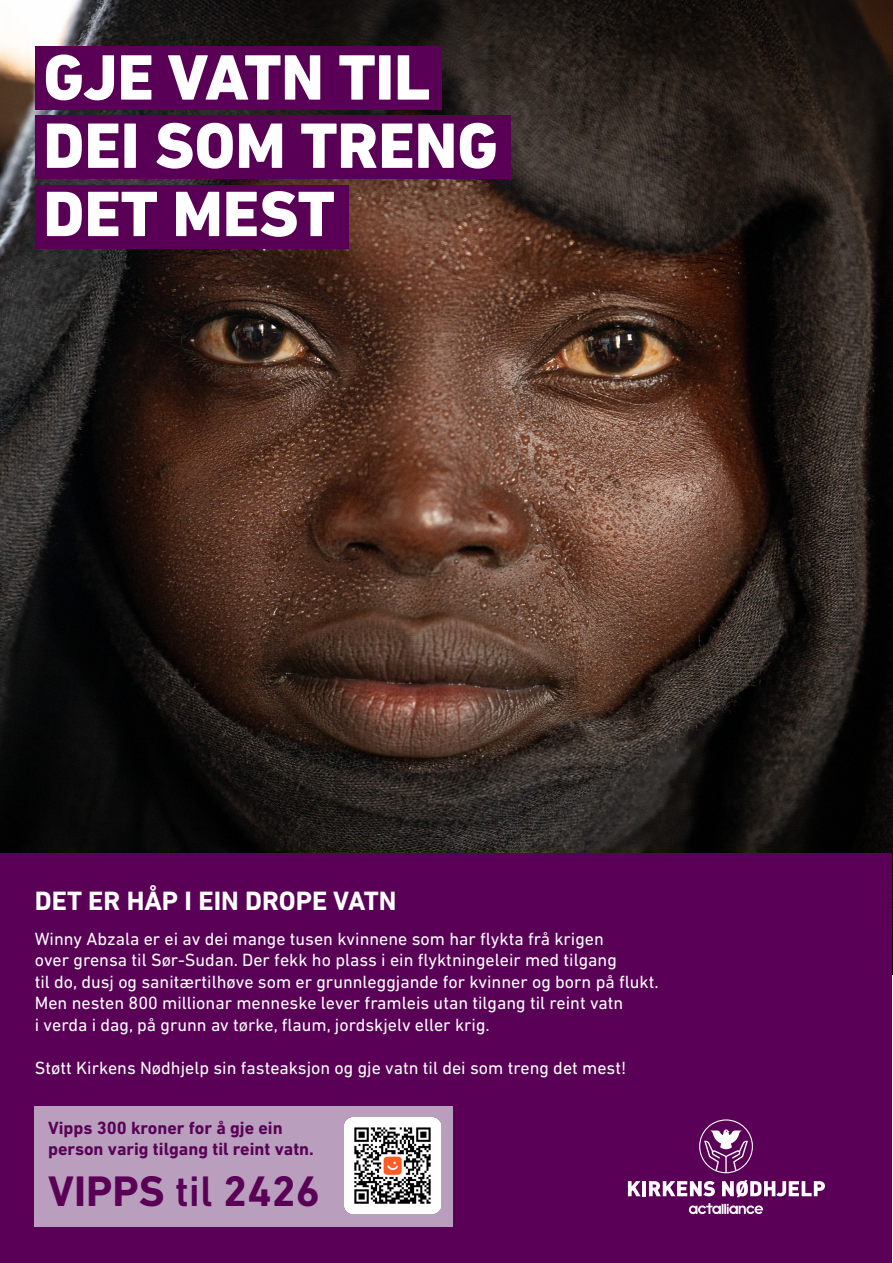
<style>
.page{position:relative;width:893px;height:1263px;background:#fff}
.page>*{position:absolute;margin:0;border:0;box-sizing:border-box;transform-origin:0 0}
.t1{font:800 65.25px "DIN Next LT Pro";color:#fff}
.t2{font:700 43.5px "DIN Next LT Pro";color:#5a0157}
.t3{font:700 27px "DIN Next LT Pro";color:#fff}
.t4{font:18px "DIN Next LT Pro";color:#fff}
.t5{font:700 18px/21.6px "DIN Next LT Pro";color:#5a0157}
.s1{font-weight:500}
</style>
<div class="page">
<img style="left:0;top:0;width:893px;height:975px">
<div style="left:1px;top:853px;width:891px;height:410px;background:#5a0157"></div>
<div style="left:35px;top:1107px;width:418px;height:120px;background:#b99fbd"></div>
<svg style="left:628px;top:1181px;width:13px;height:15px"></svg>
<hr style="left:642px;top:1181px;width:4px;height:15px;background:#fff">
<svg style="left:649px;top:1181px;width:66px;height:15px"></svg>
<svg style="left:722px;top:1180px;width:103px;height:17px"></svg>
<svg style="left:689px;top:1203px;width:74px;height:11px"></svg>
<svg style="left:700px;top:1120px;width:52px;height:52px"></svg>
<img style="left:345px;top:1118px;width:96px;height:96px">
<div style="left:35px;top:185px;width:314px;height:63px;background:#590056"></div>
<div style="left:35px;top:46px;width:407px;height:63px;background:#590056"></div>
<div style="left:35px;top:115px;width:475px;height:64px;background:#590056"></div>
<p class="t1" style="left:43px;top:39px;width:388px">GJE VATN TIL</p>
<p class="t1" style="left:43px;top:107px;width:456px">DEI SOM TRENG</p>
<p class="t1" style="left:43px;top:175px;width:293px">DET MEST</p>
<p class="t3" style="left:35px;top:885px;width:363px">DET ER HÅP I EIN DROPE VATN</p>
<p class="t4" style="left:35px;top:928px;width:571px">Winny Abzala er ei av dei mange tusen kvinnene som har flykta frå krigen</p>
<p class="t4" style="left:35px;top:949px;width:584px">over grensa til Sør-Sudan. Der fekk ho plass i ein flyktningeleir med tilgang</p>
<p class="t4" style="left:35px;top:971px;width:625px">til do, dusj og sanitærtilhøve som er grunnleggjande for kvinner og born på flukt.</p>
<p class="t4" style="left:35px;top:993px;width:590px">Men nesten 800 millionar menneske lever framleis utan tilgang til reint vatn</p>
<p class="t4" style="left:35px;top:1014px;width:456px">i verda i dag, på grunn av tørke, flaum, jordskjelv eller krig.</p>
<p class="t4" style="left:35px;top:1057px;width:593px">Støtt Kirkens Nødhjelp sin fasteaksjon og gje vatn til dei som treng det mest!</p>
<p class="t5" style="left:48px;top:1116px;width:267px">Vipps 300 kroner for å gje ein person varig tilgang til reint vatn.</p>
<p class="t2" style="left:48px;top:1165px;width:273px">VIPPS <span class="s1">til</span> 2426</p>
</div>
